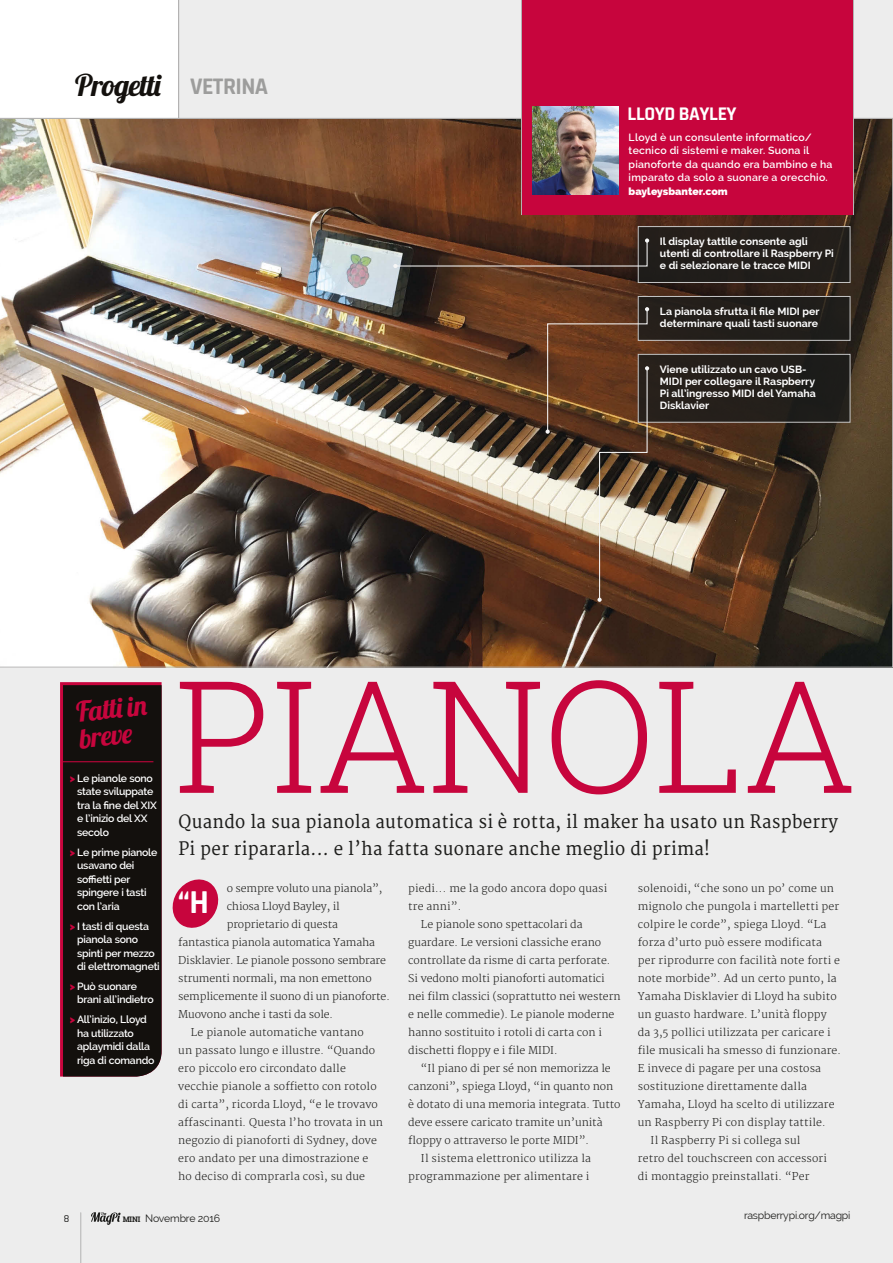
<style>
.page{position:relative;width:893px;height:1263px;background:#ededed}
.page>*{position:absolute;margin:0;border:0;box-sizing:border-box;transform-origin:0 0}
.t1{font:300 156.15px "Roboto Slab";letter-spacing:-.01em;color:#c7053d}
.t2{font:700 33.75px "Rajdhani";color:#fff}
.t3{font:30px "Lobster 1.4";letter-spacing:-.025em;color:#13100d}
.t4{font:27.9px/27px "Lobster 1.4";color:#c7053d}
.t5{font:700 19.5px "Rajdhani";letter-spacing:-.02em;color:#fff}
.t6{font:18px/27px "Merriweather";letter-spacing:.02em;color:#1d1d1b;scale:.94 1}
.t7{font:300 10.5px "Merriweather";letter-spacing:.015em;color:#1d1d1b}
.t8{font:600 10.5px/13.5px "Raleway";letter-spacing:-.02em;color:#fff}
.t9{font:700 10.5px/12px "Raleway";color:#fff}
.t10{font:300 10.5px "Merriweather";letter-spacing:-.01em;color:#1d1d1b}
.t11{font:600 10.5px/13.5px "Raleway";letter-spacing:.02em;color:#fff}
.t12{font:10.5px "Raleway";letter-spacing:-.02em;color:#1d1d1b}
.t13{font:800 10.5px "Raleway";color:#fff}
.t14{font:500 10.5px "Rajdhani";color:#1d1d1b}
.s1{font-family:"Rajdhani";font-weight:700;font-size:24px;color:#9d9d9c}
.s2{font-weight:800;color:#c7053d}
.s3{font-family:"Roboto Slab";font-weight:700;font-size:7.65px}
</style>
<div class="page">
<div style="left:0;top:0;width:179px;height:119px;background:#fff"></div>
<hr style="left:80px;top:1213px;width:1px;height:50px;background:#b3b2b2">
<svg style="left:91px;top:1212px;width:30px;height:13px"></svg>
<img style="left:0;top:119px;width:893px;height:548px">
<hr style="left:0;top:118px;width:893px;height:1px;background:#b3b2b2">
<div style="left:522px;top:0;width:331px;height:215px;background:#c7053d"></div>
<img style="left:532px;top:106px;width:87px;height:89px">
<hr style="left:178px;top:0;width:1px;height:118px;background:#b3b2b2">
<div style="left:60px;top:682px;width:102px;height:394px;background:#13100d"></div>
<hr style="left:62px;top:761px;width:91px;height:1px;background:#c7053d">
<div style="left:638px;top:227px;width:212px;height:55px;background:#1d1d1b"></div>
<div style="left:638px;top:226px;width:212px;height:57px;border:1px solid #c6c6c6"></div>
<svg style="left:172px;top:879px;width:47px;height:49px"></svg>
<svg style="left:393px;top:238px;width:256px;height:30px;background:#503527"></svg>
<div style="left:638px;top:296px;width:212px;height:44px;background:#1d1d1b"></div>
<div style="left:638px;top:296px;width:212px;height:45px;border:1px solid #c6c6c6"></div>
<div style="left:638px;top:354px;width:212px;height:68px;background:#241f1b"></div>
<div style="left:638px;top:354px;width:212px;height:69px;border:1px solid #c6c6c6"></div>
<svg style="left:546px;top:307px;width:103px;height:295px;background:#785740"></svg>
<h3 class="t3" style="left:75px;top:66px;width:194px">Progetti <span class="s1">VETRINA</span></h3>
<h3 class="t5" style="left:628px;top:102px;width:111px">LLOYD BAYLEY</h3>
<p class="t11" style="left:629px;top:130px;width:205px">Lloyd è un consulente informatico/ tecnico di sistemi e maker. Suona il pianoforte da quando era bambino e ha imparato da solo a suonare a orecchio.</p>
<p class="t13" style="left:629px;top:185px;width:101px">bayleysbanter.com</p>
<p class="t9" style="left:660px;top:236px;width:176px">Il display tattile consente agli utenti di controllare il Raspberry Pi e di selezionare le tracce MIDI</p>
<p class="t9" style="left:660px;top:306px;width:161px">La pianola sfrutta il file MIDI per determinare quali tasti suonare</p>
<p class="t9" style="left:660px;top:363px;width:157px">Viene utilizzato un cavo USB-<br>MIDI per collegare il Raspberry<br>Pi all’ingresso MIDI del Yamaha<br>Disklavier</p>
<h3 class="t4" style="left:75px;top:698px;width:72px;rotate:-6deg">Fatti in breve</h3>
<p class="t8" style="left:77px;top:771px;width:81px;text-indent:-7px"><span class="s2">&gt;</span> Le pianole sono state sviluppate tra la fine del XIX e l’inizio del XX secolo</p>
<p class="t8" style="left:77px;top:845px;width:82px;text-indent:-7px"><span class="s2">&gt;</span> Le prime pianole usavano dei soffietti per spingere i tasti con l’aria</p>
<p class="t8" style="left:77px;top:919px;width:84px;text-indent:-7px"><span class="s2">&gt;</span> I tasti di questa pianola sono spinti per mezzo di elettromagneti</p>
<p class="t8" style="left:77px;top:979px;width:78px;text-indent:-7px"><span class="s2">&gt;</span> Può suonare brani all’indietro</p>
<p class="t8" style="left:77px;top:1013px;width:79px;text-indent:-7px"><span class="s2">&gt;</span> All’inizio, Lloyd ha utilizzato aplaymidi dalla riga di comando</p>
<h1 class="t1" style="left:174px;top:629px;width:684px">PIANOLA</h1>
<h3 class="t6" style="left:179px;top:809px;width:703px">Quando la sua pianola automatica si è rotta, il maker ha usato un Raspberry<br>Pi per ripararla... e l’ha fatta suonare anche meglio di prima!</h3>
<p class="t10" style="left:227px;top:882px;width:157px">o sempre voluto una pianola”,</p>
<p class="t10" style="left:227px;top:900px;width:115px">chiosa Lloyd Bayley, il</p>
<p class="t10" style="left:227px;top:918px;width:113px">proprietario di questa</p>
<p class="t10" style="left:178px;top:936px;width:198px">fantastica pianola automatica Yamaha</p>
<p class="t10" style="left:178px;top:954px;width:209px">Disklavier. Le pianole possono sembrare</p>
<p class="t10" style="left:178px;top:972px;width:195px">strumenti normali, ma non emettono</p>
<p class="t10" style="left:178px;top:990px;width:213px">semplicemente il suono di un pianoforte.</p>
<p class="t10" style="left:178px;top:1008px;width:156px">Muovono anche i tasti da sole.</p>
<p class="t7" style="left:191px;top:1026px;width:174px">Le pianole automatiche vantano</p>
<p class="t7" style="left:178px;top:1044px;width:198px">un passato lungo e illustre. “Quando</p>
<p class="t7" style="left:178px;top:1062px;width:169px">ero piccolo ero circondato dalle</p>
<p class="t7" style="left:178px;top:1080px;width:200px">vecchie pianole a soffietto con rotolo</p>
<p class="t7" style="left:178px;top:1098px;width:201px">di carta”, ricorda Lloyd, “e le trovavo</p>
<p class="t7" style="left:178px;top:1116px;width:206px">affascinanti. Questa l’ho trovata in un</p>
<p class="t7" style="left:178px;top:1134px;width:200px">negozio di pianoforti di Sydney, dove</p>
<p class="t7" style="left:178px;top:1152px;width:192px">ero andato per una dimostrazione e</p>
<p class="t7" style="left:178px;top:1170px;width:188px">ho deciso di comprarla così, su due</p>
<h2 class="t2" style="left:178px;top:882px;width:33px">“H</h2>
<p class="t7" style="left:408px;top:882px;width:200px">piedi... me la godo ancora dopo quasi</p>
<p class="t7" style="left:408px;top:900px;width:55px">tre anni”.</p>
<p class="t7" style="left:421px;top:918px;width:163px">Le pianole sono spettacolari da</p>
<p class="t7" style="left:408px;top:936px;width:194px">guardare. Le versioni classiche erano</p>
<p class="t7" style="left:408px;top:954px;width:204px">controllate da risme di carta perforate.</p>
<p class="t7" style="left:408px;top:972px;width:198px">Si vedono molti pianoforti automatici</p>
<p class="t7" style="left:408px;top:990px;width:214px">nei film classici (soprattutto nei western</p>
<p class="t7" style="left:408px;top:1008px;width:208px">e nelle commedie). Le pianole moderne</p>
<p class="t7" style="left:408px;top:1026px;width:195px">hanno sostituito i rotoli di carta con i</p>
<p class="t7" style="left:408px;top:1044px;width:151px">dischetti floppy e i file MIDI.</p>
<p class="t7" style="left:421px;top:1062px;width:191px">“Il piano di per sé non memorizza le</p>
<p class="t7" style="left:408px;top:1080px;width:207px">canzoni”, spiega Lloyd, “in quanto non</p>
<p class="t7" style="left:408px;top:1098px;width:214px">è dotato di una memoria integrata. Tutto</p>
<p class="t7" style="left:408px;top:1116px;width:196px">deve essere caricato tramite un’unità</p>
<p class="t7" style="left:408px;top:1134px;width:183px">floppy o attraverso le porte MIDI”.</p>
<p class="t7" style="left:421px;top:1152px;width:171px">Il sistema elettronico utilizza la</p>
<p class="t7" style="left:408px;top:1170px;width:183px">programmazione per alimentare i</p>
<p class="t7" style="left:638px;top:882px;width:198px">solenoidi, “che sono un po’ come un</p>
<p class="t7" style="left:638px;top:900px;width:203px">mignolo che pungola i martelletti per</p>
<p class="t7" style="left:638px;top:918px;width:190px">colpire le corde”, spiega Lloyd. “La</p>
<p class="t7" style="left:638px;top:936px;width:186px">forza d’urto può essere modificata</p>
<p class="t7" style="left:638px;top:954px;width:204px">per riprodurre con facilità note forti e</p>
<p class="t7" style="left:638px;top:972px;width:200px">note morbide”. Ad un certo punto, la</p>
<p class="t7" style="left:638px;top:990px;width:200px">Yamaha Disklavier di Lloyd ha subito</p>
<p class="t7" style="left:638px;top:1008px;width:190px">un guasto hardware. L’unità floppy</p>
<p class="t7" style="left:638px;top:1026px;width:194px">da 3,5 pollici utilizzata per caricare i</p>
<p class="t7" style="left:638px;top:1044px;width:205px">file musicali ha smesso di funzionare.</p>
<p class="t7" style="left:638px;top:1062px;width:185px">E invece di pagare per una costosa</p>
<p class="t7" style="left:638px;top:1080px;width:171px">sostituzione direttamente dalla</p>
<p class="t7" style="left:638px;top:1098px;width:198px">Yamaha, Lloyd ha scelto di utilizzare</p>
<p class="t7" style="left:638px;top:1116px;width:189px">un Raspberry Pi con display tattile.</p>
<p class="t7" style="left:651px;top:1134px;width:151px">Il Raspberry Pi si collega sul</p>
<p class="t7" style="left:638px;top:1152px;width:191px">retro del touchscreen con accessori</p>
<p class="t7" style="left:638px;top:1170px;width:173px">di montaggio preinstallati. “Per</p>
<p class="t14" style="left:64px;top:1212px;width:7px">8</p>
<p class="t12" style="left:123px;top:1212px;width:99px"><span class="s3">MINI</span> Novembre 2016</p>
<p class="t12" style="left:744px;top:1210px;width:108px">raspberrypi.org/magpi</p>
</div>
